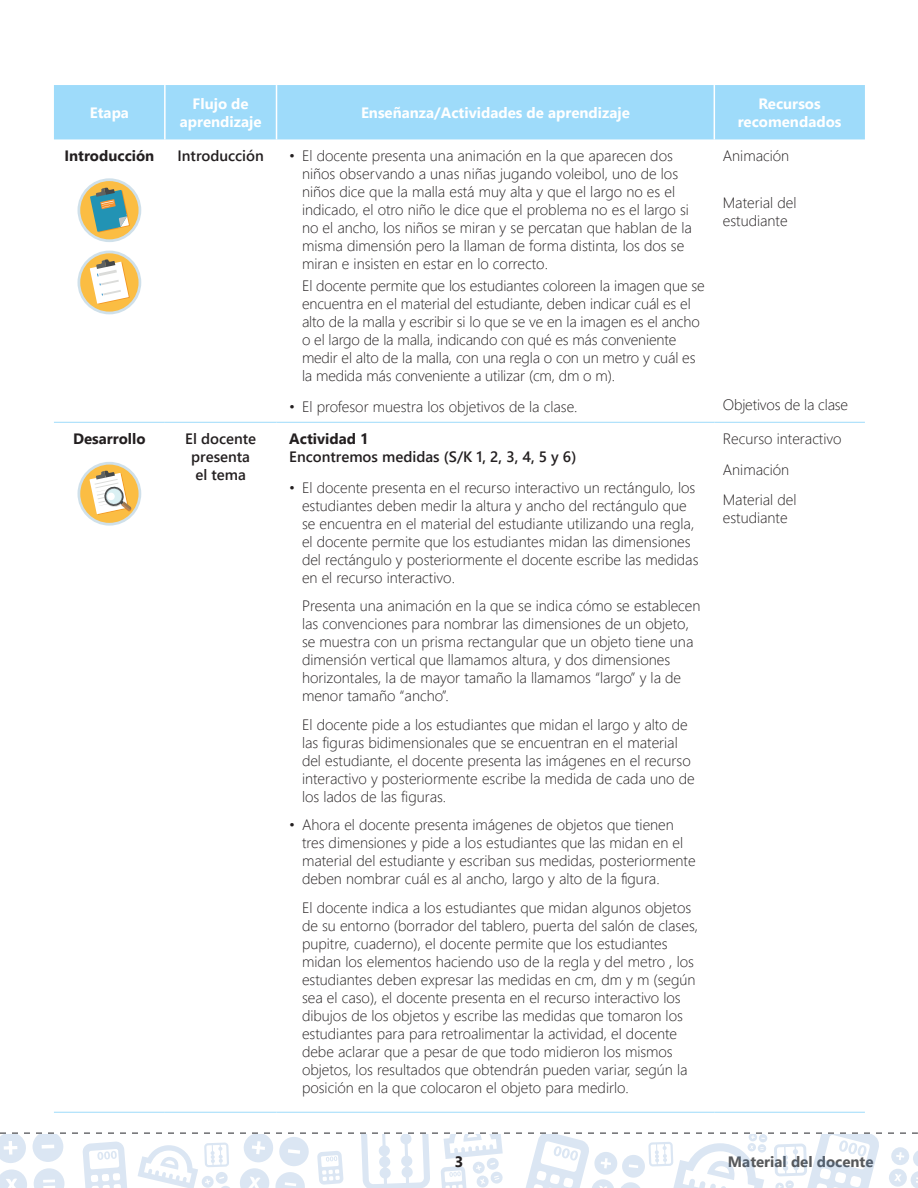
<style>
.page{position:relative;width:918px;height:1188px;background:#fff}
.page>*{position:absolute;margin:0;border:0;box-sizing:border-box;transform-origin:0 0}
.t1{font:300 15px/18px "Segoe UI";color:#231f20}
.t2{font:700 15px/18px "Segoe UI";color:#fff;text-align:center}
.t3{font:600 15px/18px "Segoe UI";color:#231f20;text-align:center}
.t4{font:700 15px "Segoe UI";color:#231f20}
.t5{font:700 15px "Segoe UI";color:#57585a}
</style>
<div class="page">
<svg style="left:0;top:1132px;width:918px;height:56px"></svg>
<div style="left:54px;top:85px;width:811px;height:54px;background:#9edbfa"></div>
<hr style="left:164px;top:85px;width:2px;height:54px;background:#fff">
<hr style="left:276px;top:85px;width:1px;height:54px;background:#fff">
<hr style="left:714px;top:85px;width:1px;height:54px;background:#fff">
<hr style="left:54px;top:422px;width:111px;height:1px;background:#9edbfa">
<hr style="left:165px;top:422px;width:112px;height:1px;background:#9edbfa">
<hr style="left:54px;top:1112px;width:111px;height:1px;background:#9edbfa">
<hr style="left:165px;top:1112px;width:112px;height:1px;background:#9edbfa">
<hr style="left:277px;top:422px;width:437px;height:1px;background:#9edbfa">
<hr style="left:714px;top:422px;width:151px;height:1px;background:#9edbfa">
<hr style="left:277px;top:1112px;width:437px;height:1px;background:#9edbfa">
<hr style="left:714px;top:1112px;width:151px;height:1px;background:#9edbfa">
<svg style="left:78px;top:178px;width:63px;height:64px"></svg>
<div style="left:80px;top:181px;width:59px;height:58px;background:#fbbd43;border-radius:50%"></div>
<svg style="left:90px;top:187px;width:40px;height:45px"></svg>
<div style="left:78px;top:251px;width:63px;height:63px;background:#cfe0ea;border-radius:50%"></div>
<div style="left:80px;top:253px;width:59px;height:59px;background:#fbbd43;border-radius:50%"></div>
<svg style="left:90px;top:259px;width:40px;height:45px"></svg>
<svg style="left:78px;top:462px;width:63px;height:64px"></svg>
<div style="left:80px;top:465px;width:59px;height:58px;background:#fbbd43;border-radius:50%"></div>
<svg style="left:90px;top:470px;width:42px;height:45px"></svg>
<p class="t2" style="left:90px;top:103px;width:41px">Etapa</p>
<p class="t2" style="left:180px;top:94px;width:83px">Flujo de aprendizaje</p>
<p class="t2" style="left:361px;top:103px;width:270px">Enseñanza/Actividades de aprendizaje</p>
<p class="t2" style="left:738px;top:94px;width:105px">Recursos recomendados</p>
<p class="t4" style="left:64px;top:143px;width:92px">Introducción</p>
<p class="t3" style="left:177px;top:146px;width:88px">Introducción</p>
<p class="t1" style="left:302px;top:146px;width:391px;text-indent:-13px">• El docente presenta una animación en la que aparecen dos niños observando a unas niñas jugando voleibol, uno de los niños dice que la malla está muy alta y que el largo no es el indicado, el otro niño le dice que el problema no es el largo si no el ancho, los niños se miran y se percatan que hablan de la misma dimensión pero la llaman de forma distinta, los dos se miran e insisten en estar en lo correcto.</p>
<p class="t1" style="left:302px;top:276px;width:404px">El docente permite que los estudiantes coloreen la imagen que se encuentra en el material del estudiante, deben indicar cuál es el alto de la malla y escribir si lo que se ve en la imagen es el ancho o el largo de la malla, indicando con qué es más conveniente medir el alto de la malla, con una regla o con un metro y cuál es la medida más conveniente a utilizar (cm, dm o m).</p>
<p class="t1" style="left:289px;top:397px;width:290px">• El profesor muestra los objetivos de la clase.</p>
<p class="t1" style="left:723px;top:146px;width:68px">Animación</p>
<p class="t1" style="left:723px;top:193px;width:75px">Material del estudiante</p>
<p class="t1" style="left:723px;top:395px;width:127px">Objetivos de la clase</p>
<p class="t4" style="left:73px;top:426px;width:74px">Desarrollo</p>
<p class="t3" style="left:185px;top:429px;width:72px">El docente presenta el tema</p>
<p class="t4" style="left:289px;top:426px;width:81px">Actividad 1</p>
<p class="t3" style="left:289px;top:447px;width:289px">Encontremos medidas (S/K 1, 2, 3, 4, 5 y 6)</p>
<p class="t1" style="left:302px;top:478px;width:398px;text-indent:-13px">• El docente presenta en el recurso interactivo un rectángulo, los estudiantes deben medir la altura y ancho del rectángulo que se encuentra en el material del estudiante utilizando una regla, el docente permite que los estudiantes midan las dimensiones del rectángulo y posteriormente el docente escribe las medidas en el recurso interactivo.</p>
<p class="t1" style="left:302px;top:596px;width:400px">Presenta una animación en la que se indica cómo se establecen las convenciones para nombrar las dimensiones de un objeto, se muestra con un prisma rectangular que un objeto tiene una dimensión vertical que llamamos altura, y dos dimensiones horizontales, la de mayor tamaño la llamamos “largo” y la de menor tamaño “ancho”.</p>
<p class="t1" style="left:302px;top:715px;width:394px">El docente pide a los estudiantes que midan el largo y alto de las figuras bidimensionales que se encuentran en el material del estudiante, el docente presenta las imágenes en el recurso interactivo y posteriormente escribe la medida de cada uno de los lados de las figuras.</p>
<p class="t1" style="left:302px;top:815px;width:395px;text-indent:-13px">• Ahora el docente presenta imágenes de objetos que tienen tres dimensiones y pide a los estudiantes que las midan en el material del estudiante y escriban sus medidas, posteriormente deben nombrar cuál es al ancho, largo y alto de la figura.</p>
<p class="t1" style="left:302px;top:898px;width:398px">El docente indica a los estudiantes que midan algunos objetos de su entorno (borrador del tablero, puerta del salón de clases, pupitre, cuaderno), el docente permite que los estudiantes midan los elementos haciendo uso de la regla y del metro , los estudiantes deben expresar las medidas en cm, dm y m (según sea el caso), el docente presenta en el recurso interactivo los dibujos de los objetos y escribe las medidas que tomaron los estudiantes para para retroalimentar la actividad, el docente debe aclarar que a pesar de que todo midieron los mismos objetos, los resultados que obtendrán pueden variar, según la posición en la que colocaron el objeto para medirlo.</p>
<p class="t1" style="left:723px;top:422px;width:120px;line-height:30.8px">Recurso interactivo<br>Animación<br>Material del</p>
<p class="t1" style="left:723px;top:508px;width:66px">estudiante</p>
<p class="t4" style="left:455px;top:1150px;width:10px">3</p>
<p class="t5" style="left:728px;top:1149px;width:147px">Material del docente</p>
</div>
